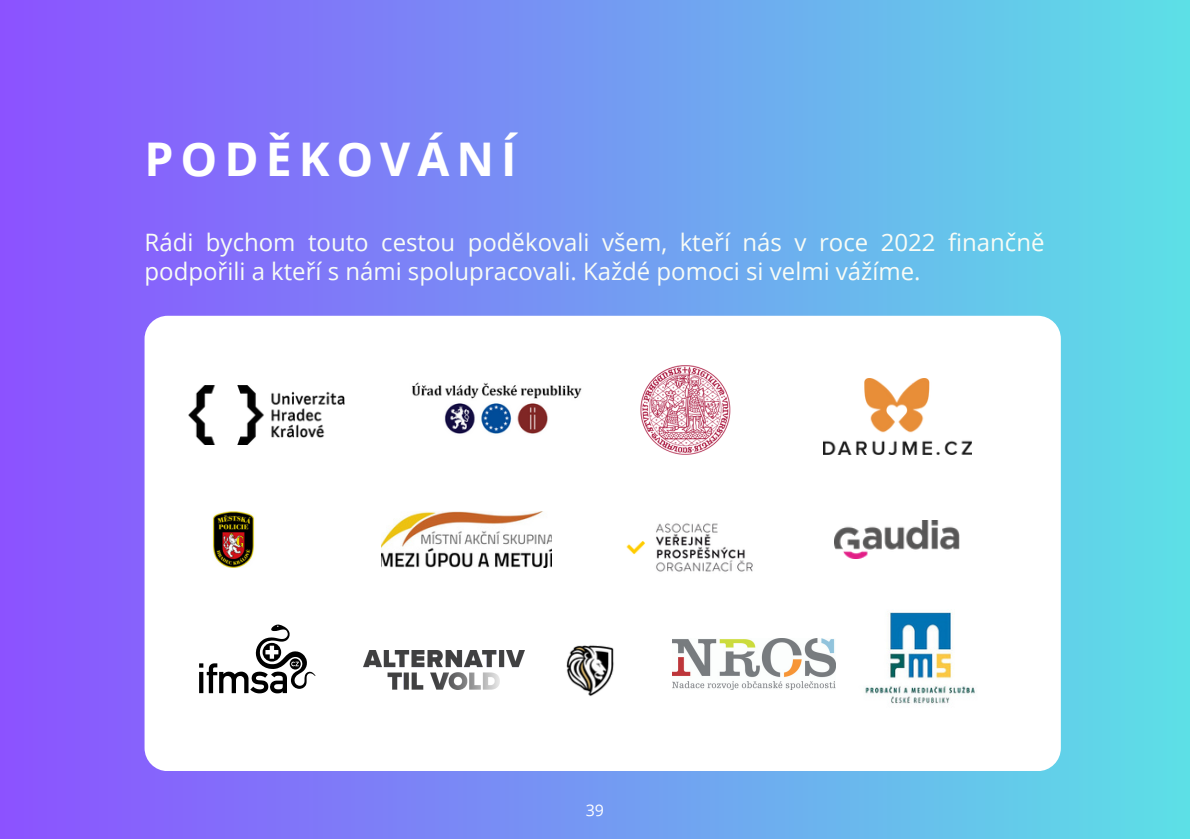
<style>
.page{position:relative;width:1190px;height:839px;background:#fff}
.page>*{position:absolute;margin:0;border:0;box-sizing:border-box;transform-origin:0 0}
.t1{font:700 46.4px "Open Sans";letter-spacing:.15em;color:#fff}
.t2{font:24px/28.4px "Open Sans";color:#f8fcf6}
.t3{font:16px "Open Sans";color:#fff}
</style>
<div class="page">
<div style="left:0;top:0;width:1190px;height:838px;background:linear-gradient(to right,#8c52ff,#5ce0e6)"></div>
<div style="left:145px;top:316px;width:916px;height:455px;background:#fff;border-radius:23px"></div>
<img style="left:824px;top:378px;width:148px;height:76px">
<img style="left:189px;top:385px;width:155px;height:59px">
<img style="left:640px;top:365px;width:90px;height:89px">
<img style="left:566px;top:645px;width:48px;height:51px">
<svg style="left:199px;top:624px;width:116px;height:69px"></svg>
<img style="left:865px;top:612px;width:110px;height:92px">
<img style="left:835px;top:521px;width:124px;height:37px">
<img style="left:364px;top:650px;width:160px;height:39px">
<img style="left:212px;top:511px;width:43px;height:56px">
<img style="left:412px;top:382px;width:170px;height:52px">
<img style="left:626px;top:523px;width:127px;height:49px">
<img style="left:382px;top:512px;width:169px;height:55px">
<img style="left:672px;top:638px;width:164px;height:51px">
<p class="t1" style="left:145px;top:126px;width:373px">PODĚKOVÁNÍ</p>
<p class="t2" style="left:145px;top:228px;width:901px">Rádi bychom touto cestou poděkovali všem, kteří nás v roce 2022 finančně podpořili a kteří s námi spolupracovali. Každé pomoci si velmi vážíme.</p>
<p class="t3" style="left:586px;top:798px;width:20px">39</p>
</div>
